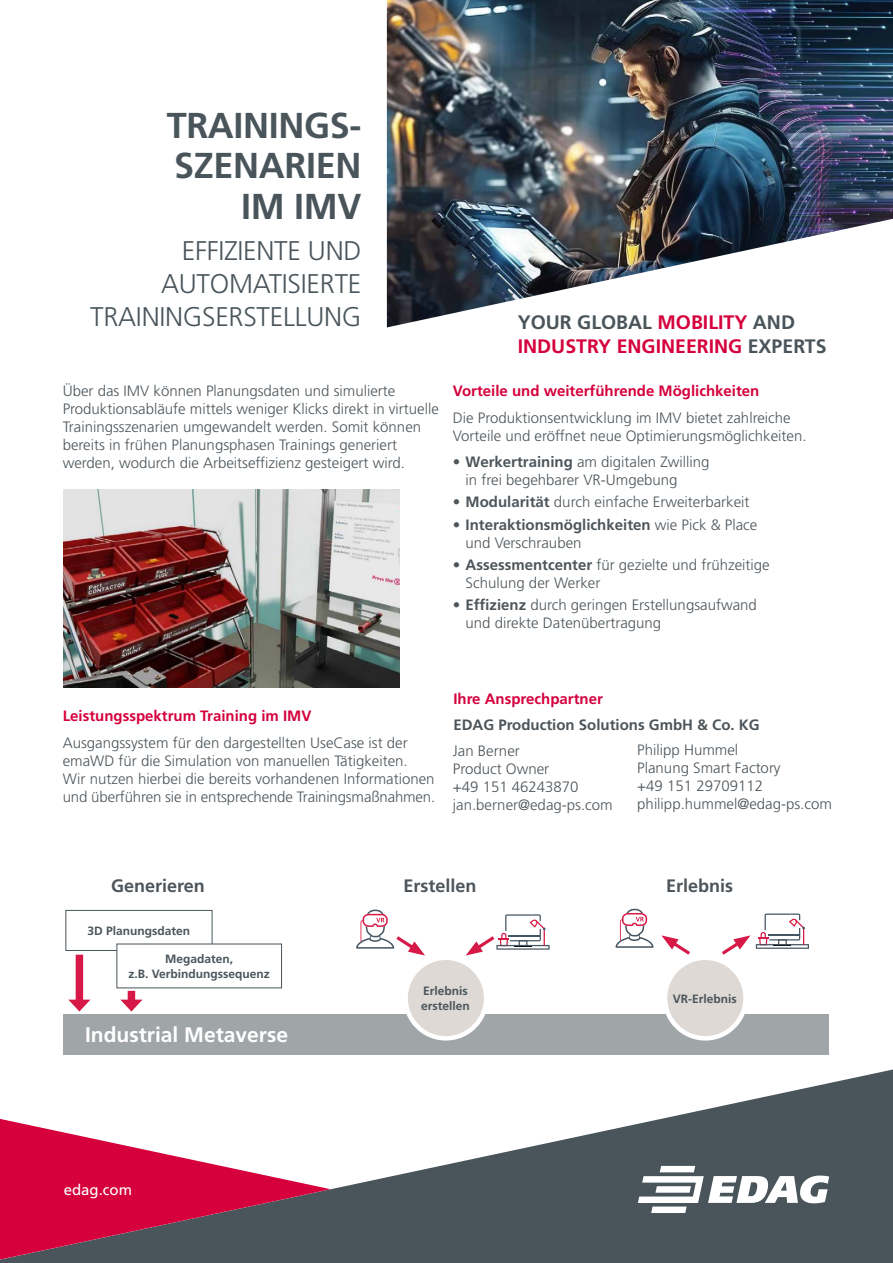
<style>
.page{position:relative;width:893px;height:1263px;background:#fff}
.page>*{position:absolute;margin:0;border:0;box-sizing:border-box;transform-origin:0 0}
.t1{font:700 36px/40.5px "Frutiger LT Pro";letter-spacing:-.01em;color:#4a555b;text-align:right}
.t2{font:300 27px/33px "Frutiger LT Pro";letter-spacing:-.01em;color:#4a555b;text-align:right}
.t3{font:700 21px "Frutiger LT Pro";color:#fff}
.t4{font:700 19.5px/23.4px "Frutiger LT Pro";color:#d5003c}
.t5{font:700 18px "Frutiger LT Pro";color:#4d555b}
.t6{font:300 15px/18px "Frutiger LT Pro";color:#4d555b}
.t7{font:700 15px "Frutiger LT Pro";color:#d5003c}
.t8{font:700 15px "Frutiger LT Pro";color:#4d555b}
.t9{font:15px "Frutiger LT Pro";color:#fff}
.t10{font:700 12px/14.4px "Frutiger LT Pro";color:#4a555b;text-align:center}
.s1{color:#4a555b}
.s2{font-weight:700}
</style>
<div class="page">
<svg style="left:0;top:1069px;width:893px;height:194px;fill:#4a555b"></svg>
<svg style="left:0;top:1119px;width:331px;height:140px"></svg>
<img style="left:387px;top:0;width:506px;height:327px">
<img style="left:64px;top:489px;width:336px;height:199px">
<div style="left:65px;top:910px;width:147px;height:41px;border:1px solid #4a555b"></div>
<div style="left:117px;top:944px;width:165px;height:44px;background:#fff"></div>
<div style="left:64px;top:1014px;width:765px;height:40px;background:#a0a5a7"></div>
<svg style="left:756px;top:913px;width:53px;height:36px"></svg>
<svg style="left:615px;top:909px;width:39px;height:39px"></svg>
<div style="left:406px;top:958px;width:80px;height:80px;background:#ded9d4;border-radius:50%"></div>
<div style="left:403px;top:955px;width:85px;height:85px;border:4px solid #fff;border-radius:50%"></div>
<div style="left:665px;top:958px;width:80px;height:80px;background:#ded9d4;border-radius:50%"></div>
<div style="left:663px;top:955px;width:85px;height:85px;border:4px solid #fff;border-radius:50%"></div>
<div style="left:76px;top:955px;width:7px;height:49px;background:#d61946"></div>
<svg style="left:68px;top:1000px;width:22px;height:11px"></svg>
<div style="left:128px;top:991px;width:7px;height:13px;background:#d61946"></div>
<svg style="left:120px;top:1000px;width:22px;height:11px"></svg>
<svg style="left:356px;top:909px;width:69px;height:46px"></svg>
<svg style="left:466px;top:914px;width:84px;height:41px"></svg>
<svg style="left:661px;top:935px;width:33px;height:23px"></svg>
<svg style="left:718px;top:935px;width:32px;height:23px"></svg>
<svg style="left:638px;top:1166px;width:191px;height:47px"></svg>
<h1 class="t1" style="left:167px;top:105px;width:196px">TRAININGS-<br>SZENARIEN<br>IM IMV</h1>
<h2 class="t2" style="left:90px;top:235px;width:273px">EFFIZIENTE UND<br>AUTOMATISIERTE<br>TRAININGSERSTELLUNG</h2>
<p class="t6" style="left:63px;top:382px;width:378px">Über das IMV können Planungsdaten und simulierte Produktionsabläufe mittels weniger Klicks direkt in virtuelle Trainingsszenarien umgewandelt werden. Somit können bereits in frühen Planungsphasen Trainings generiert werden, wodurch die Arbeitseffizienz gesteigert wird.</p>
<h3 class="t4" style="left:518px;top:311px;width:310px"><span class="s1">YOUR GLOBAL</span> MOBILITY <span class="s1">AND<br></span>INDUSTRY ENGINEERING <span class="s1">EXPERTS</span></h3>
<p class="t7" style="left:453px;top:382px;width:308px">Vorteile und weiterführende Möglichkeiten</p>
<p class="t6" style="left:453px;top:408px;width:355px">Die Produktionsentwicklung im IMV bietet zahlreiche<br>Vorteile und eröffnet neue Optimierungsmöglichkeiten.</p>
<p class="t6" style="left:466px;top:453px;width:245px;text-indent:-13px">• <span class="s2">Werkertraining</span> am digitalen Zwilling in frei begehbarer VR-Umgebung</p>
<p class="t6" style="left:453px;top:493px;width:298px">• <span class="s2">Modularität</span> durch einfache Erweiterbarkeit</p>
<p class="t6" style="left:466px;top:515px;width:293px;text-indent:-13px">• <span class="s2">Interaktionsmöglichkeiten</span> wie Pick &amp; Place und Verschrauben</p>
<p class="t6" style="left:466px;top:556px;width:306px;text-indent:-13px"><span class="s2">• Assessmentcenter</span> für gezielte und frühzeitige<br>Schulung der Werker</p>
<p class="t6" style="left:466px;top:596px;width:293px;text-indent:-13px">• <span class="s2">Effizienz</span> durch geringen Erstellungsaufwand und direkte Datenübertragung</p>
<p class="t7" style="left:63px;top:707px;width:250px">Leistungsspektrum Training im IMV</p>
<p class="t6" style="left:63px;top:734px;width:374px">Ausgangssystem für den dargestellten UseCase ist der emaWD für die Simulation von manuellen Tätigkeiten.<br>Wir nutzen hierbei die bereits vorhandenen Informationen und überführen sie in entsprechende Trainingsmaßnahmen.</p>
<p class="t7" style="left:453px;top:689px;width:151px">Ihre Ansprechpartner</p>
<p class="t8" style="left:453px;top:716px;width:308px">EDAG Production Solutions GmbH &amp; Co. KG</p>
<p class="t6" style="left:453px;top:742px;width:161px">Jan Berner<br>Product Owner<br>+49 151 46243870 jan.berner@edag-ps.com</p>
<p class="t6" style="left:637px;top:741px;width:196px">Philipp Hummel<br>Planung Smart Factory<br>+49 151 29709112 philipp.hummel@edag-ps.com</p>
<p class="t5" style="left:111px;top:875px;width:95px">Generieren</p>
<p class="t5" style="left:404px;top:875px;width:75px">Erstellen</p>
<p class="t5" style="left:666px;top:875px;width:69px">Erlebnis</p>
<p class="t10" style="left:88px;top:923px;width:104px">3D Planungsdaten</p>
<p class="t10" style="left:129px;top:952px;width:143px">Megadaten,<br>z.B. Verbindungssequenz</p>
<h3 class="t3" style="left:85px;top:1022px;width:205px">Industrial Metaverse</h3>
<p class="t9" style="left:64px;top:1181px;width:70px">edag.com</p>
<p class="t10" style="left:421px;top:984px;width:50px;text-align:left">Erlebnis erstellen</p>
<p class="t10" style="left:673px;top:991px;width:66px">VR-Erlebnis</p>
</div>
